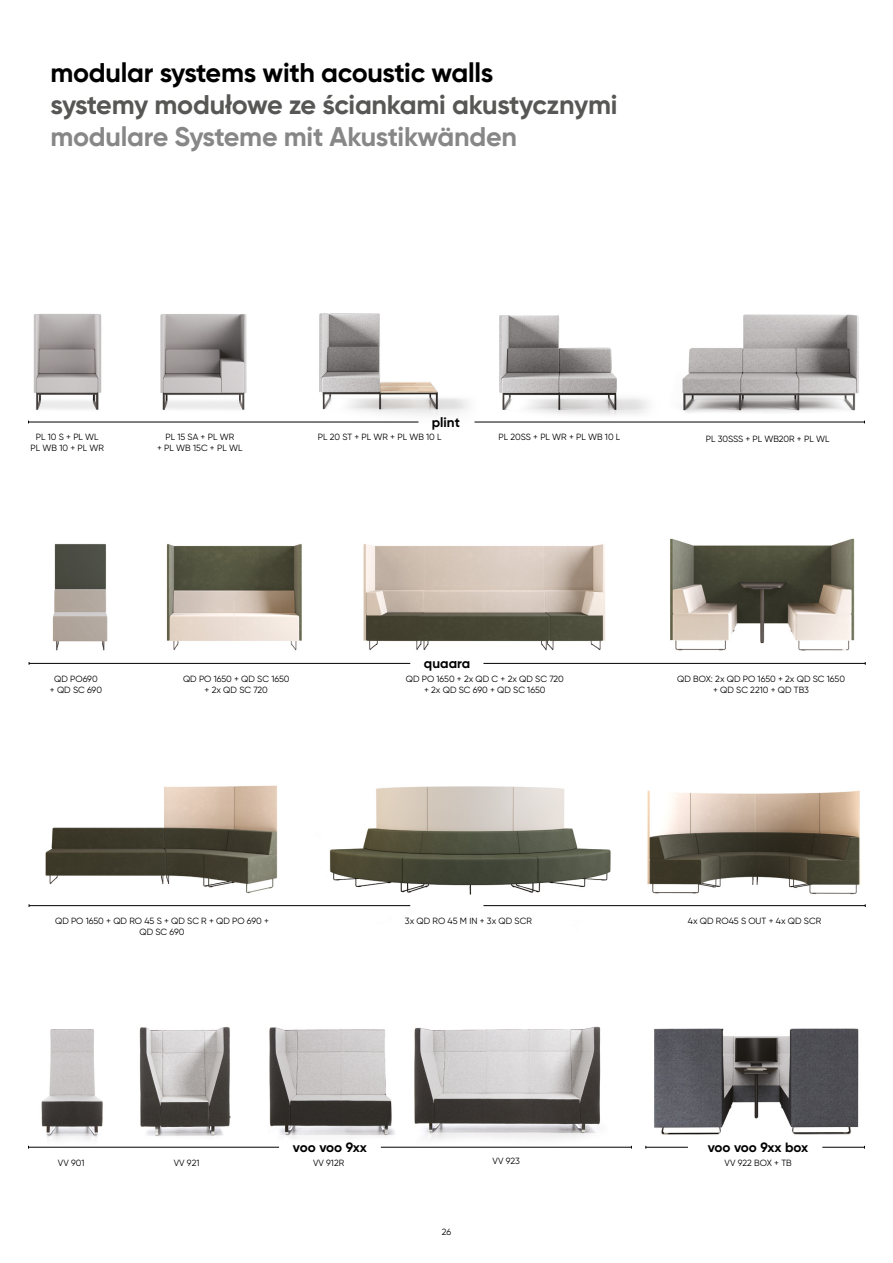
<style>
.page{position:relative;width:893px;height:1263px;background:#fff}
.page>*{position:absolute;margin:0;border:0;box-sizing:border-box;transform-origin:0 0}
.t1{font:700 27px "Gilroy";letter-spacing:-.015em;color:#575756}
.t2{font:700 27px "Gilroy";letter-spacing:-.01em;color:#000}
.t3{font:700 27px "Gilroy";letter-spacing:-.01em;color:#878787}
.t4{font:700 13.5px "Gilroy";color:#000}
.t5{font:9px/10.8px "Gilroy";color:#000;text-align:center}
</style>
<div class="page">
<img style="left:142px;top:314px;width:128px;height:108px">
<img style="left:33px;top:314px;width:69px;height:96px">
<img style="left:495px;top:315px;width:174px;height:107px">
<img style="left:291px;top:313px;width:201px;height:110px">
<img style="left:663px;top:314px;width:202px;height:107px">
<hr style="left:28px;top:422px;width:390px;height:1px;background:#000">
<hr style="left:474px;top:422px;width:390px;height:1px;background:#000">
<img style="left:45px;top:785px;width:233px;height:109px">
<img style="left:53px;top:543px;width:55px;height:108px">
<img style="left:166px;top:544px;width:136px;height:107px">
<img style="left:363px;top:544px;width:243px;height:107px">
<img style="left:670px;top:538px;width:185px;height:113px">
<img style="left:647px;top:790px;width:214px;height:105px">
<img style="left:312px;top:786px;width:313px;height:121px">
<hr style="left:29px;top:663px;width:381px;height:1px;background:#000">
<hr style="left:483px;top:663px;width:382px;height:1px;background:#000">
<hr style="left:29px;top:905px;width:381px;height:1px;background:#000">
<hr style="left:483px;top:905px;width:382px;height:1px;background:#000">
<img style="left:28px;top:1029px;width:75px;height:117px">
<img style="left:269px;top:1027px;width:126px;height:111px">
<img style="left:139px;top:1027px;width:92px;height:109px">
<img style="left:414px;top:1026px;width:187px;height:113px">
<img style="left:645px;top:1028px;width:220px;height:118px">
<hr style="left:381px;top:1147px;width:250px;height:1px;background:#000">
<hr style="left:822px;top:1147px;width:42px;height:1px;background:#000">
<hr style="left:646px;top:1147px;width:42px;height:1px;background:#000">
<hr style="left:28px;top:1147px;width:251px;height:1px;background:#000">
<h1 class="t2" style="left:50px;top:55px;width:444px">modular systems with acoustic walls</h1>
<h1 class="t1" style="left:50px;top:88px;width:568px">systemy modułowe ze ściankami akustycznymi</h1>
<h1 class="t3" style="left:50px;top:120px;width:468px">modulare Systeme mit Akustikwänden</h1>
<h2 class="t4" style="left:432px;top:414px;width:30px">plint</h2>
<p class="t5" style="left:36px;top:432px;width:64px">PL 10 S + PL WL</p>
<p class="t5" style="left:706px;top:434px;width:125px">PL 30SSS + PL WB20R + PL WL</p>
<p class="t5" style="left:31px;top:442px;width:75px">PL WB 10 + PL WR</p>
<p class="t5" style="left:157px;top:432px;width:87px">PL 15 SA + PL WR<br>+ PL WB 15C + PL WL</p>
<p class="t5" style="left:318px;top:432px;width:125px">PL 20 ST + PL WR + PL WB 10 L</p>
<p class="t5" style="left:499px;top:432px;width:123px">PL 20SS + PL WR + PL WB 10 L</p>
<h2 class="t4" style="left:424px;top:655px;width:48px">quadra</h2>
<p class="t5" style="left:50px;top:673px;width:54px">QD PO690<br>+ QD SC 690</p>
<p class="t5" style="left:183px;top:673px;width:108px">QD PO 1650 + QD SC 1650 + 2x QD SC 720</p>
<p class="t5" style="left:406px;top:673px;width:160px">QD PO 1650 + 2x QD C + 2x QD SC 720 + 2x QD SC 690 + QD SC 1650</p>
<p class="t5" style="left:677px;top:673px;width:169px">QD BOX: 2x QD PO 1650 + 2x QD SC 1650 + QD SC 2210 + QD TB3</p>
<p class="t5" style="left:55px;top:915px;width:215px">QD PO 1650 + QD RO 45 S + QD SC R + QD PO 690 +<br>QD SC 690</p>
<p class="t5" style="left:405px;top:915px;width:128px">3x QD RO 45 M IN + 3x QD SCR</p>
<p class="t5" style="left:688px;top:915px;width:135px">4x QD RO45 S OUT + 4x QD SCR</p>
<h2 class="t4" style="left:293px;top:1138px;width:76px">voo voo 9xx</h2>
<h2 class="t4" style="left:708px;top:1139px;width:102px">voo voo 9xx box</h2>
<p class="t5" style="left:58px;top:1157px;width:28px">VV 901</p>
<p class="t5" style="left:174px;top:1157px;width:27px">VV 921</p>
<p class="t5" style="left:313px;top:1157px;width:33px">VV 912R</p>
<p class="t5" style="left:493px;top:1156px;width:29px">VV 923</p>
<p class="t5" style="left:724px;top:1157px;width:69px">VV 922 BOX + TB</p>
<p class="t5" style="left:442px;top:1226px;width:11px">26</p>
</div>
